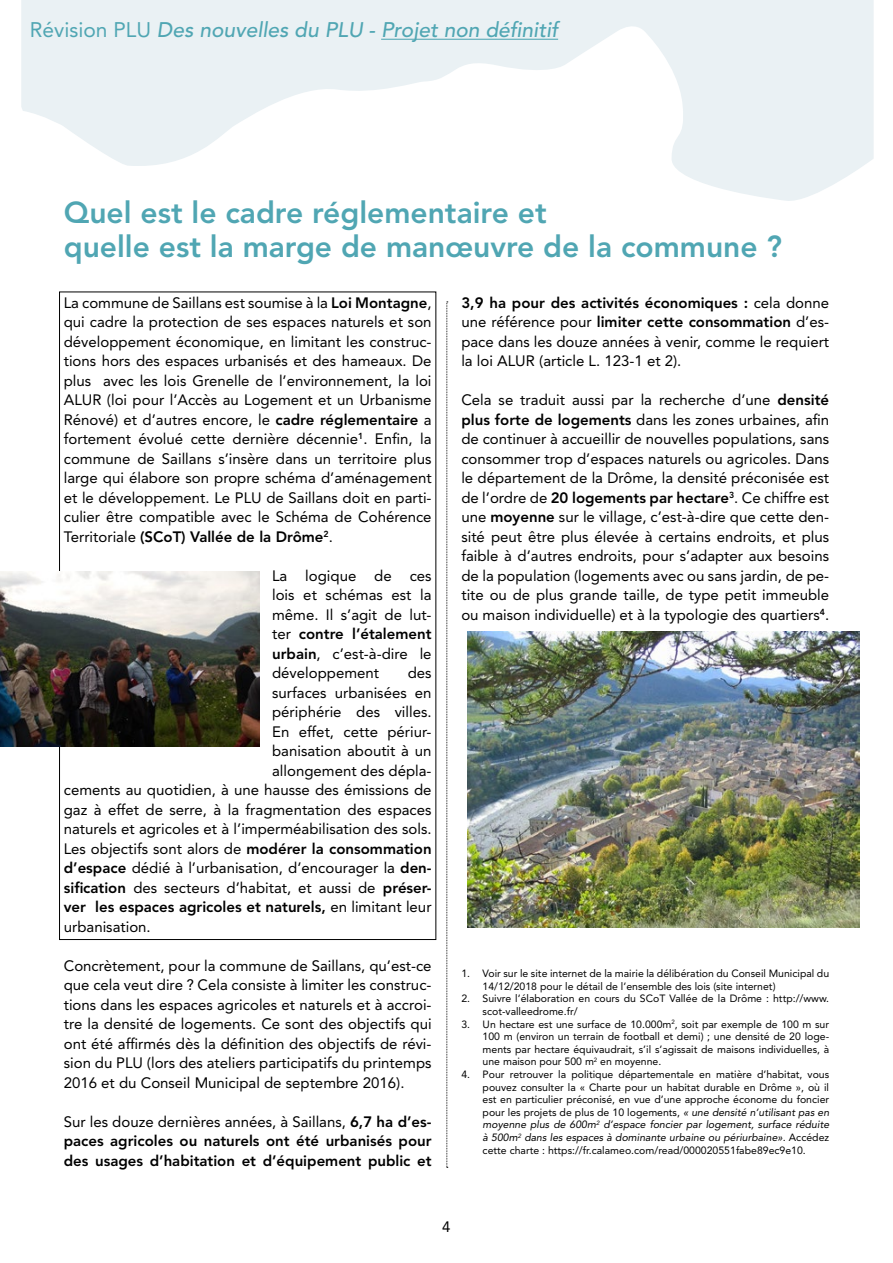
<style>
.page{position:relative;width:893px;height:1263px;background:#fff}
.page>*{position:absolute;margin:0;border:0;box-sizing:border-box;transform-origin:0 0}
.t1{font:800 30px/34.5px "Avenir LT Std";color:#50a6b3}
.t2{font:italic 500 21px "Avenir LT Std";color:#50a6b3}
.t3{font:15px/19.5px "Avenir LT Std";color:#000;text-align:justify}
.t4{font:800 15px/19.5px "Avenir LT Std";color:#000;text-align:justify}
.t5{font:10.5px/12.6px "Avenir LT Std";color:#000}
.s1{font-weight:400;font-style:normal}
.s2{font-weight:800}
.s3{font-weight:400}
.s4{font-style:italic}
</style>
<div class="page">
<svg style="left:21px;top:0;width:853px;height:201px;fill:#eaf1f4"></svg>
<hr style="left:381px;top:39px;width:177px;height:1px;background:#50a6b3">
<img style="left:468px;top:631px;width:391px;height:296px">
<img style="left:0;top:572px;width:259px;height:174px">
<svg style="left:446px;top:302px;width:2px;height:866px;background:#c4c4c4"></svg>
<h2 class="t2" style="left:30px;top:18px;width:530px"><span class="s1">Révision PLU</span> Des nouvelles du PLU - Projet non définitif</h2>
<h1 class="t1" style="left:64px;top:195px;width:720px">Quel est le cadre réglementaire et<br>quelle est la marge de manœuvre de la commune ?</h1>
<p class="t3" style="left:64px;top:293px;width:369px">La commune de Saillans est soumise à la <span class="s2">Loi Montagne</span>, qui cadre la protection de ses espaces naturels et son développement économique, en limitant les construc&shy;tions hors des espaces urbanisés et des hameaux. De plus avec les lois Grenelle de l’environnement, la loi ALUR (loi pour l’Accès au Logement et un Urbanisme Rénové) et d’autres encore, le <span class="s2">cadre réglementaire</span> a fortement évolué cette dernière décennie<sup>1</sup>. Enfin, la commune de Saillans s’insère dans un territoire plus large qui élabore son propre schéma d’aménagement et le développement. Le PLU de Saillans doit en parti&shy;culier être compatible avec le Schéma de Cohérence Territoriale <span class="s2">(SCoT) Vallée de la Drôme</span><sup>2</sup>.</p>
<p class="t3" style="left:272px;top:566px;width:161px">La logique de ces lois et schémas est la même. Il s’agit de lut&shy;ter <span class="s2">contre l’étalement urbain</span>, c’est-à-dire le développement</p>
<p class="t3" style="left:408px;top:663px;width:25px">des</p>
<p class="t3" style="left:272px;top:683px;width:161px">surfaces urbanisées en</p>
<p class="t3" style="left:272px;top:702px;width:161px">périphérie des villes.</p>
<p class="t3" style="left:272px;top:722px;width:161px">En effet, cette périur-</p>
<p class="t3" style="left:272px;top:741px;width:161px">banisation aboutit à un</p>
<p class="t3" style="left:272px;top:761px;width:161px">allongement des dépla-</p>
<p class="t3" style="left:64px;top:780px;width:369px">cements au quotidien, à une hausse des émissions de</p>
<p class="t3" style="left:64px;top:800px;width:369px">gaz à effet de serre, à la fragmentation des espaces</p>
<p class="t3" style="left:64px;top:819px;width:369px">naturels et agricoles et à l’imperméabilisation des sols.</p>
<p class="t3" style="left:64px;top:839px;width:369px">Les objectifs sont alors de <span class="s2">modérer la consommation</span></p>
<p class="t3" style="left:64px;top:858px;width:369px"><span class="s2">d’espace</span> dédié à l’urbanisation, d’encourager la <span class="s2">den-</span></p>
<p class="t3" style="left:64px;top:878px;width:369px"><span class="s2">sification</span> des secteurs d’habitat, et aussi de <span class="s2">préser-</span></p>
<p class="t4" style="left:64px;top:897px;width:369px">ver les espaces agricoles et naturels, <span class="s3">en limitant leur</span></p>
<p class="t3" style="left:64px;top:917px;width:88px">urbanisation.</p>
<p class="t3" style="left:64px;top:956px;width:369px">Concrètement, pour la commune de Saillans, qu’est-ce que cela veut dire ? Cela consiste à limiter les construc&shy;tions dans les espaces agricoles et naturels et à accroi&shy;tre la densité de logements. Ce sont des objectifs qui ont été affirmés dès la définition des objectifs de révi&shy;sion du PLU (lors des ateliers participatifs du printemps 2016 et du Conseil Municipal de septembre 2016).</p>
<p class="t4" style="left:64px;top:1112px;width:369px"><span class="s3">Sur les douze dernières années, à Saillans,</span> 6,7 ha d’es&shy;paces agricoles ou naturels ont été urbanisés pour des usages d’habitation et d’équipement public et</p>
<p class="t3" style="left:461px;top:293px;width:369px"><span class="s2">3,9 ha pour des activités économiques :</span> cela donne une référence pour <span class="s2">limiter cette consommation</span> d’es&shy;pace dans les douze années à venir, comme le requiert la loi ALUR (article L. 123‑1 et 2).</p>
<p class="t3" style="left:461px;top:390px;width:369px">Cela se traduit aussi par la recherche d’une <span class="s2">densité plus forte de logements</span> dans les zones urbaines, afin de continuer à accueillir de nouvelles populations, sans consommer trop d’espaces naturels ou agricoles. Dans le département de la Drôme, la densité préconisée est de l’ordre de <span class="s2">20 logements par hectare</span><sup>3</sup>. Ce chiffre est une <span class="s2">moyenne</span> sur le village, c’est-à-dire que cette den&shy;sité peut être plus élevée à certains endroits, et plus faible à d’autres endroits, pour s’adapter aux besoins de la population (logements avec ou sans jardin, de pe&shy;tite ou de plus grande taille, de type petit immeuble ou maison individuelle) et à la typologie des quartiers<sup>4</sup>.</p>
<p class="t5" style="left:483px;top:967px;width:348px;text-indent:-21px">1. Voir sur le site internet de la mairie la délibération du Conseil Municipal du<br>14/12/2018 pour le détail de l’ensemble des lois (site internet)</p>
<p class="t5" style="left:483px;top:992px;width:348px;text-indent:-21px">2. Suivre l’élaboration en cours du SCoT Vallée de la Drôme : http://www. scot-valleedrome.fr/</p>
<p class="t5" style="left:483px;top:1018px;width:348px;text-align:justify;text-indent:-21px">3. Un hectare est une surface de 10.000m<sup>2</sup>, soit par exemple de 100 m sur 100 m (environ un terrain de football et demi) ; une densité de 20 loge&shy;ments par hectare équivaudrait, s’il s’agissait de maisons individuelles, à une maison pour 500 m<sup>2</sup> en moyenne.</p>
<p class="t5" style="left:483px;top:1068px;width:348px;text-align:justify;text-indent:-21px">4. Pour retrouver la politique départementale en matière d’habitat, vous pouvez consulter la « Charte pour un habitat durable en Drôme », où il est en particulier préconisé, en vue d’une approche économe du foncier pour les projets de plus de 10 logements, <span class="s4">« une densité n’utilisant pas en moyenne plus de 600m</span><sup>2</sup> <span class="s4">d’espace foncier par logement, surface réduite à 500m</span><sup>2</sup> <span class="s4">dans les espaces à dominante urbaine ou périurbaine».</span> Accédez cette charte : https://fr.calameo.com/read/000020551fabe89ec9e10.</p>
<p class="t3" style="left:442px;top:1217px;width:10px">4</p>
</div>
